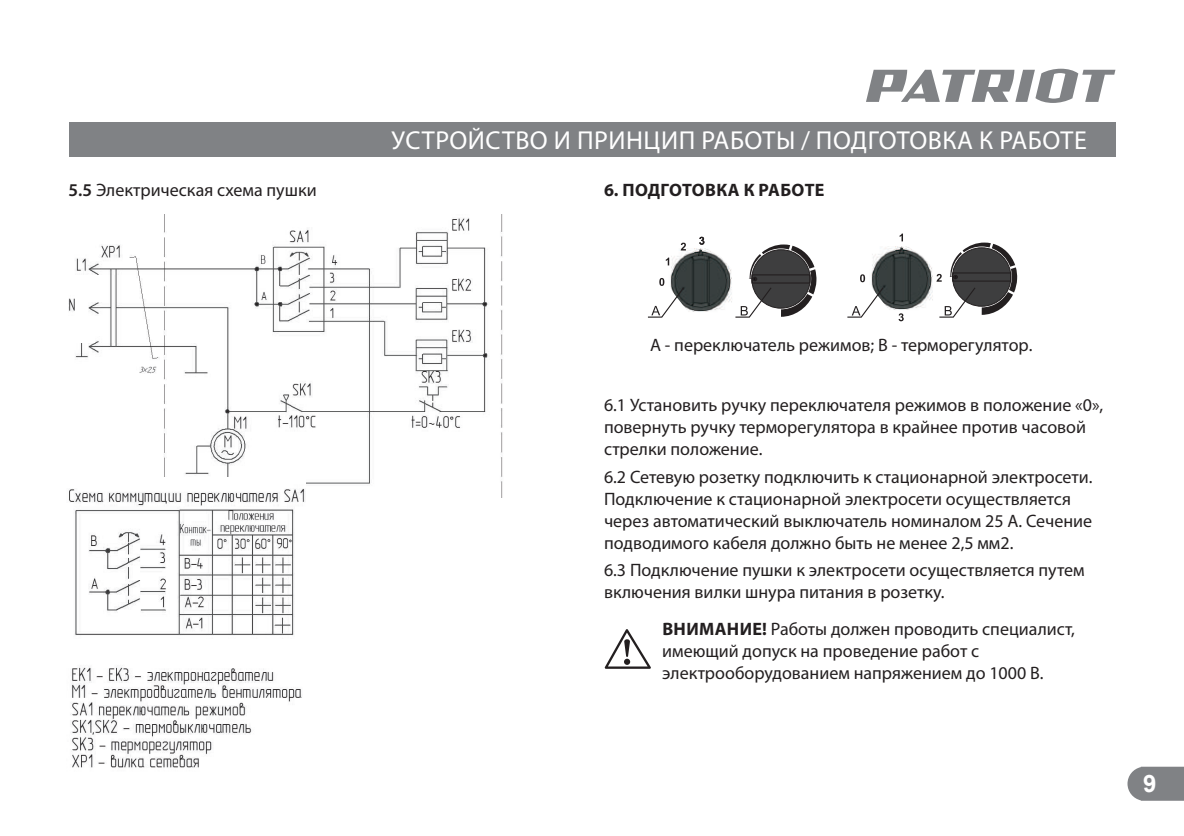
<style>
.page{position:relative;width:1184px;height:836px;background:#fff}
.page>*{position:absolute;margin:0;border:0;box-sizing:border-box;transform-origin:0 0}
.t1{font:26px "Myriad Pro";letter-spacing:.02em;color:#fff}
.t2{font:700 24px "Arial";color:#fff}
.t3{font:18px/22px "Myriad Pro";color:#231f20}
.t4{font:700 18px "Myriad Pro";color:#231f20}
.s1{font-weight:600}
.s2{font-weight:700}
</style>
<div class="page">
<img style="left:69px;top:214px;width:434px;height:283px">
<div style="left:69px;top:123px;width:1046px;height:34px;background:#808285"></div>
<svg style="left:1127px;top:766px;width:57px;height:34px;background:#8b8d8f"></svg>
<svg style="left:866px;top:69px;width:249px;height:34px"></svg>
<img style="left:69px;top:477px;width:236px;height:291px">
<img style="left:871px;top:246px;width:62px;height:64px">
<svg style="left:899px;top:233px;width:4px;height:8px"></svg>
<svg style="left:898px;top:313px;width:6px;height:8px"></svg>
<svg style="left:648px;top:237px;width:169px;height:81px"></svg>
<svg style="left:847px;top:274px;width:38px;height:44px"></svg>
<svg style="left:936px;top:242px;width:82px;height:76px"></svg>
<svg style="left:604px;top:629px;width:47px;height:39px"></svg>
<h1 class="t1" style="left:392px;top:125px;width:697px">устройство и принцип работы / подготовка к работе</h1>
<p class="t3" style="left:69px;top:178px;width:249px"><span class="s1">5.5</span> Электрическая схема пушки</p>
<p class="t4" style="left:604px;top:178px;width:78px">6. подготовка</p>
<p class="t4" style="left:744px;top:178px;width:37px">к работе</p>
<p class="t3" style="left:650px;top:334px;width:384px">А - переключатель режимов; В - терморегулятор.</p>
<p class="t3" style="left:604px;top:393px;width:501px">6.1 Установить ручку переключателя режимов в положение «0», повернуть ручку терморегулятора в крайнее против часовой стрелки положение.</p>
<p class="t3" style="left:604px;top:465px;width:490px">6.2 Сетевую розетку подключить к стационарной электросети.<br>Подключение к стационарной электросети осуществляется через автоматический выключатель номиналом 25 А. Сечение подводимого кабеля должно быть не менее 2,5 мм2.</p>
<p class="t3" style="left:604px;top:559px;width:482px">6.3 Подключение пушки к электросети осуществляется путем включения вилки шнура питания в розетку.</p>
<p class="t4" style="left:662px;top:616px;width:25px">Внимание</p>
<p class="t3" style="left:662px;top:617px;width:414px;text-indent:100px"><span class="s2">!</span> Работы должен проводить специалист, имеющий допуск на проведение работ с электрооборудованием напряжением до 1000 В.</p>
<h2 class="t2" style="left:1143px;top:767px;width:15px">9</h2>
</div>
